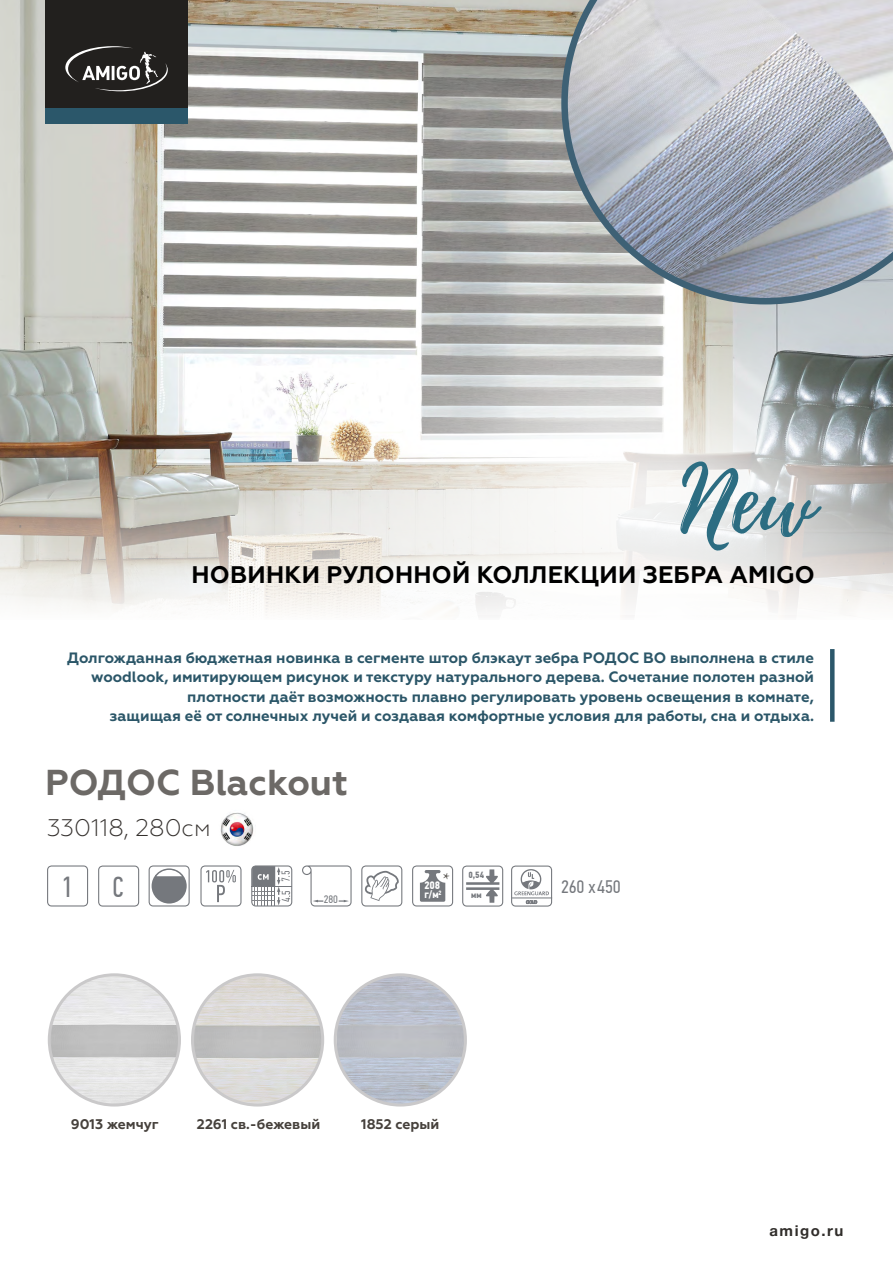
<style>
.page{position:relative;width:893px;height:1276px;background:#fff}
.page>*{position:absolute;margin:0;border:0;box-sizing:border-box;transform-origin:0 0}
.t1{font:90px "Playlist Script";color:#2c6d82}
.t2{font:700 36px "Geometria";color:#6c6966}
.t3{font:28.95px "PF Din Text Comp Pro";color:#75787d}
.t4{font:700 24px "Geometria";letter-spacing:.01em;color:#000}
.t5{font:300 24px "Geometria";color:#34302d}
.t6{font:18.15px "PF Din Text Cond Pro";letter-spacing:-.01em;color:#75787d}
.t7{font:18px "Minion Pro";color:#595550}
.t8{font:700 15px/19.5px "Geometria";color:#2b5668;text-align:right}
.t9{font:700 15px "Helvetica Neue Cyr";letter-spacing:.1em;color:#302d2a}
.t10{font:700 13.95px "Geometria";color:#46413c}
.t11{font:700 10.8px/8.9px "PF Din Text Cond Pro";color:#fff}
.t12{font:10.8px "PF Din Text Cond Pro";color:#75787d}
.t13{font:700 9px "PF Din Text Cond Pro";color:#75787d}
</style>
<div class="page">
<img style="left:0;top:0;width:561px;height:431px">
<svg style="left:0;top:431px;width:159px;height:179px;background:#c1b9af"></svg>
<svg style="left:830px;top:649px;width:4px;height:73px"></svg>
<div style="left:45px;top:0;width:143px;height:121px;background:#22201e"></div>
<div style="left:45px;top:108px;width:143px;height:15px;background:#2b576a"></div>
<svg style="left:65px;top:46px;width:103px;height:45px"></svg>
<img style="left:159px;top:221px;width:734px;height:393px">
<img style="left:194px;top:977px;width:129px;height:128px">
<div style="left:191px;top:973px;width:133px;height:133px;border:3px solid #cac9ca;border-radius:50%"></div>
<img style="left:49px;top:975px;width:130px;height:130px;border-radius:65px">
<div style="left:48px;top:973px;width:133px;height:133px;border:3px solid #cac9ca;border-radius:50%"></div>
<img style="left:337px;top:977px;width:128px;height:128px">
<div style="left:334px;top:973px;width:133px;height:133px;border:3px solid #cac9ca;border-radius:50%"></div>
<svg style="left:561px;top:0;width:332px;height:304px;background:#b0b5be"></svg>
<svg style="left:412px;top:865px;width:41px;height:41px"></svg>
<svg style="left:361px;top:865px;width:41px;height:41px"></svg>
<svg style="left:200px;top:865px;width:42px;height:41px"></svg>
<svg style="left:302px;top:865px;width:50px;height:41px"></svg>
<svg style="left:47px;top:865px;width:41px;height:41px"></svg>
<svg style="left:98px;top:865px;width:41px;height:41px"></svg>
<svg style="left:462px;top:865px;width:41px;height:41px"></svg>
<img style="left:221px;top:812px;width:33px;height:33px">
<div style="left:218px;top:808px;width:40px;height:40px;border:2px solid #fff;border-radius:50%"></div>
<svg style="left:511px;top:865px;width:41px;height:41px"></svg>
<hr style="left:512px;top:897px;width:40px;height:1px;background:#75787d">
<svg style="left:251px;top:865px;width:41px;height:41px"></svg>
<svg style="left:149px;top:865px;width:41px;height:41px"></svg>
<h1 class="t1" style="left:680px;top:437px;width:136px">New</h1>
<h3 class="t4" style="left:191px;top:560px;width:625px">НОВИНКИ РУЛОННОЙ КОЛЛЕКЦИИ ЗЕБРА AMIGO</h3>
<p class="t8" style="left:67px;top:648px;width:748px">Долгожданная бюджетная новинка в сегменте штор блэкаут зебра РОДОС BO выполнена в стиле woodlook, имитирующем рисунок и текстуру натурального дерева. Сочетание полотен разной плотности даёт возможность плавно регулировать уровень освещения в комнате,<br>защищая её от солнечных лучей и создавая комфортные условия для работы, сна и отдыха.</p>
<h2 class="t2" style="left:45px;top:761px;width:304px">РОДОС Blackout</h2>
<h3 class="t5" style="left:47px;top:813px;width:165px">330118, 280см</h3>
<p class="t13" style="left:468px;top:869px;width:17px">0,54</p>
<p class="t13" style="left:471px;top:889px;width:12px">мм</p>
<p class="t7" style="left:443px;top:866px;width:9px">*</p>
<h3 class="t3" style="left:61px;top:870px;width:13px">1</h3>
<h3 class="t3" style="left:112px;top:870px;width:13px">С</h3>
<p class="t6" style="left:561px;top:875px;width:61px">260 х450</p>
<p class="t11" style="left:424px;top:881px;width:19px">208 г/м<sup>2</sup></p>
<p class="t12" style="left:324px;top:893px;width:16px">280</p>
<p class="t10" style="left:71px;top:1116px;width:89px">9013 жемчуг</p>
<p class="t10" style="left:197px;top:1116px;width:125px">2261 св.-бежевый</p>
<p class="t10" style="left:361px;top:1116px;width:80px">1852 серый</p>
<p class="t9" style="left:769px;top:1222px;width:75px">amigo.ru</p>
</div>
